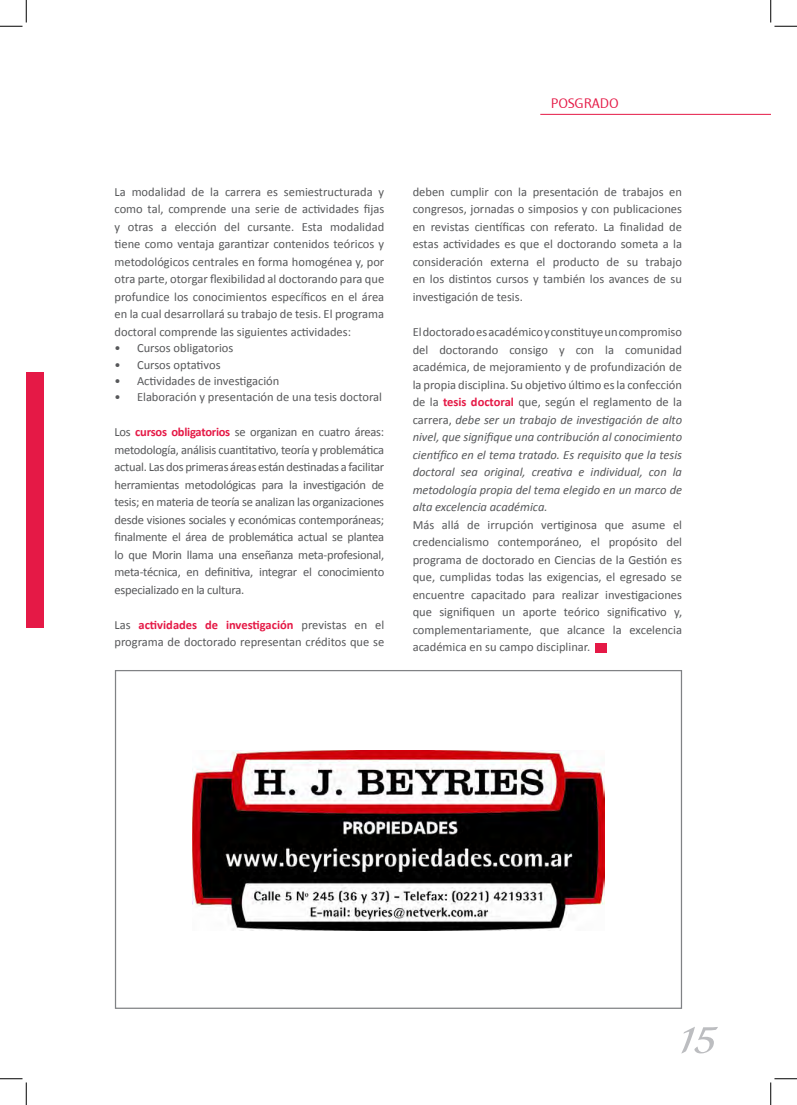
<style>
.page{position:relative;width:797px;height:1105px;background:#fff}
.page>*{position:absolute;margin:0;border:0;box-sizing:border-box;transform-origin:0 0}
.t1{font:50px "Alexa";color:#bcbdc0}
.t2{font:15px "Fontana Versalita";color:#e51946}
.t3{font:12.5px/17.5px "Calibri";color:#57585a;text-align:justify}
.t4{font:italic 12.5px/17.5px "Calibri";color:#57585a;text-align:justify}
.s1{font-weight:700;color:#e51946}
.s2{font-style:normal}
.s3{font-weight:700;font-style:normal;color:#e51946}
</style>
<div class="page">
<hr style="left:540px;top:114px;width:230px;height:1px;background:#e51946">
<div style="left:26px;top:372px;width:18px;height:256px;background:#e51946"></div>
<div style="left:595px;top:643px;width:12px;height:10px;background:#e51946"></div>
<img style="left:193px;top:750px;width:411px;height:180px">
<svg style="left:0;top:0;width:27px;height:27px"></svg>
<svg style="left:0;top:1078px;width:27px;height:27px"></svg>
<svg style="left:770px;top:0;width:27px;height:27px"></svg>
<svg style="left:770px;top:1078px;width:27px;height:27px"></svg>
<p class="t2" style="left:551px;top:97px;width:70px">POSGRADO</p>
<p class="t3" style="left:114px;top:182px;width:271px">La modalidad de la carrera es semiestructurada y como tal, comprende una serie de actividades fijas y otras a elección del cursante. Esta modalidad tiene como ventaja garantizar contenidos teóricos y metodológicos centrales en forma homogénea y, por otra parte, otorgar flexibilidad al doctorando para que profundice los conocimientos específicos en el área en la cual desarrollará su trabajo de tesis. El programa doctoral comprende las siguientes actividades:</p>
<p class="t3" style="left:114px;top:339px;width:120px">• Cursos obligatorios</p>
<p class="t3" style="left:114px;top:355px;width:108px">• Cursos optativos</p>
<p class="t3" style="left:114px;top:371px;width:166px">• Actividades de investigación</p>
<p class="t3" style="left:114px;top:387px;width:269px">• Elaboración y presentación de una tesis doctoral</p>
<p class="t3" style="left:114px;top:422px;width:271px">Los <span class="s1">cursos obligatorios</span> se organizan en cuatro áreas: metodología, análisis cuantitativo, teoría y problemática actual. Las dos primeras áreas están destinadas a facilitar herramientas metodológicas para la investigación de tesis; en materia de teoría se analizan las organizaciones desde visiones sociales y económicas contemporáneas; finalmente el área de problemática actual se plantea lo que Morin llama una enseñanza meta-profesional, meta-técnica, en definitiva, integrar el conocimiento especializado en la cultura.</p>
<p class="t3" style="left:114px;top:615px;width:271px">Las <span class="s1">actividades de investigación</span> previstas en el programa de doctorado representan créditos que se</p>
<p class="t3" style="left:412px;top:182px;width:271px">deben cumplir con la presentación de trabajos en congresos, jornadas o simposios y con publicaciones en revistas científicas con referato. La finalidad de estas actividades es que el doctorando someta a la consideración externa el producto de su trabajo en los distintos cursos y también los avances de su investigación de tesis.</p>
<p class="t4" style="left:412px;top:322px;width:271px"><span class="s2">El doctorado es académico y constituye un compromiso del doctorando consigo y con la comunidad académica, de mejoramiento y de profundización de la propia disciplina. Su objetivo último es la confección de la</span> <span class="s3">tesis doctoral</span> <span class="s2">que, según el reglamento de la carrera,</span> debe ser un trabajo de investigación de alto nivel, que signifique una contribución al conocimiento científico en el tema tratado. Es requisito que la tesis doctoral sea original, creativa e individual, con la metodología propia del tema elegido en un marco de alta excelencia académica.</p>
<p class="t3" style="left:412px;top:515px;width:271px">Más allá de irrupción vertiginosa que asume el credencialismo contemporáneo, el propósito del programa de doctorado en Ciencias de la Gestión es que, cumplidas todas las exigencias, el egresado se encuentre capacitado para realizar investigaciones que signifiquen un aporte teórico significativo y, complementariamente, que alcance la excelencia académica en su campo disciplinar.</p>
<h1 class="t1" style="left:679px;top:1016px;width:37px">15</h1>
</div>
